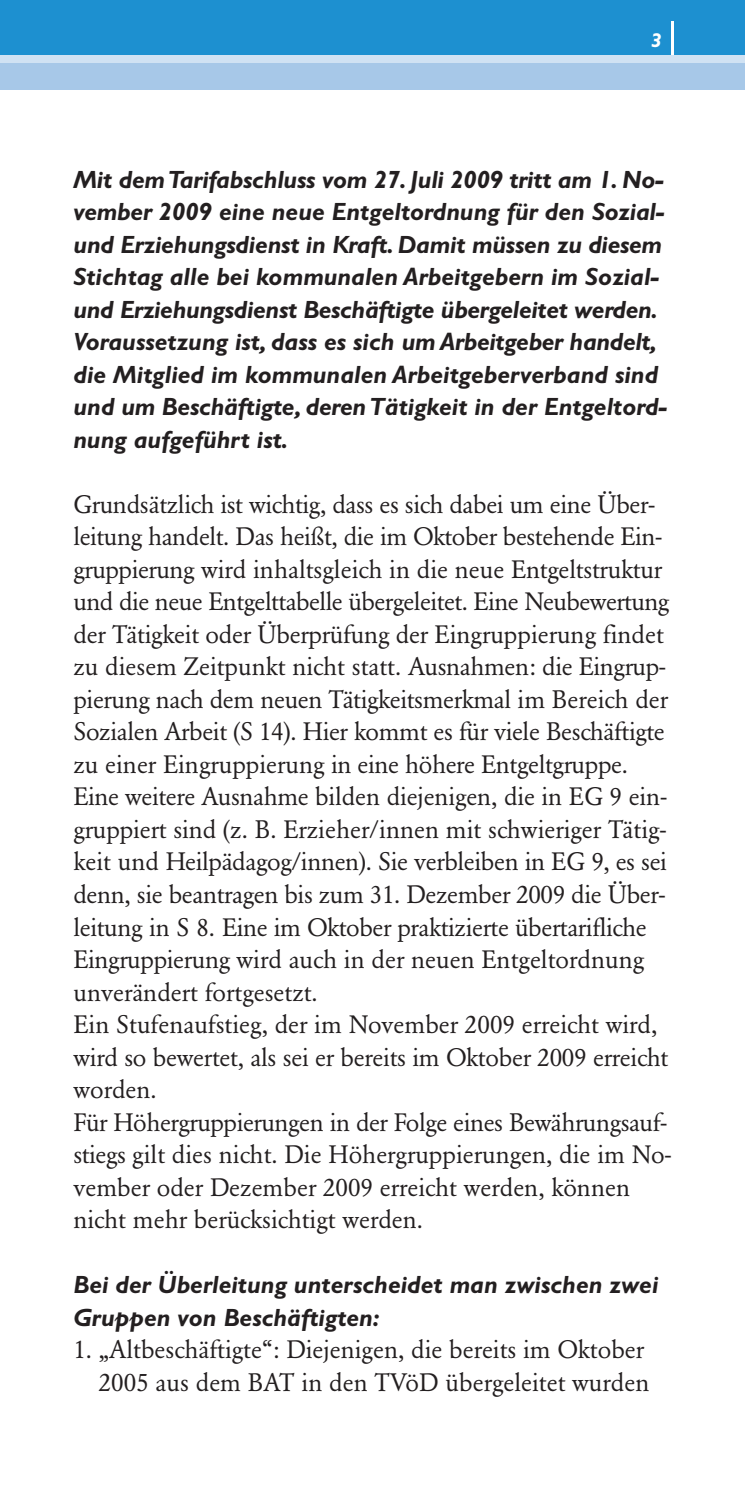
<style>
.page{position:relative;width:745px;height:1489px;background:#fff}
.page>*{position:absolute;margin:0;border:0;box-sizing:border-box;transform-origin:0 0}
.t1{font:25px/32.5px "Garamond BE";letter-spacing:-.01em;color:#231f20}
.t2{font:italic 700 25px/32.5px "Gill Sans";color:#231f20}
.t3{font:italic 700 20px "Gill Sans";color:#fff}
</style>
<div class="page">
<div style="left:0;top:0;width:744px;height:59px;background:#1d90d0"></div>
<hr style="left:671px;top:21px;width:2px;height:72px;background:#fff">
<div style="left:0;top:60px;width:744px;height:30px;background:#a7c8e8"></div>
<div style="left:0;top:55px;width:744px;height:8px;background:#d0e2f3"></div>
<p class="t3" style="left:650px;top:33px;width:12px">3</p>
<p class="t2" style="left:73px;top:165px;width:595px">Mit demTarifabschluss vom 27. Juli 2009 tritt am 1. No&shy;vember 2009 eine neue Entgeltordnung für den Sozial&shy;und Erziehungsdienst in Kraft. Damit müssen zu diesem Stichtag alle bei kommunalen Arbeitgebern im Sozial&shy;und Erziehungsdienst Beschäftigte übergeleitet werden.<br>Voraussetzung ist, dass es sich um Arbeitgeber handelt, die Mitglied im kommunalen Arbeitgeberverband sind und um Beschäftigte, derenTätigkeit in der Entgeltord&shy;nung aufgeführt ist.</p>
<p class="t1" style="left:73px;top:490px;width:599px">Grundsätzlich ist wichtig, dass es sich dabei um eine Über&shy;leitung handelt. Das heißt, die im Oktober bestehende Ein&shy;gruppierung wird inhaltsgleich in die neue Entgeltstruktur und die neue Entgelttabelle übergeleitet. Eine Neubewertung der Tätigkeit oder Überprüfung der Eingruppierung findet zu diesem Zeitpunkt nicht statt. Ausnahmen: die Eingrup&shy;pierung nach dem neuen Tätigkeitsmerkmal im Bereich der Sozialen Arbeit (S 14). Hier kommt es für viele Beschäftigte zu einer Eingruppierung in eine höhere Entgeltgruppe.<br>Eine weitere Ausnahme bilden diejenigen, die in EG 9 ein&shy;gruppiert sind (z. B. Erzieher/innen mit schwieriger Tätig&shy;keit und Heilpädagog/innen). Sie verbleiben in EG 9, es sei denn, sie beantragen bis zum 31. Dezember 2009 die Über&shy;leitung in S 8. Eine im Oktober praktizierte übertarifliche Eingruppierung wird auch in der neuen Entgeltordnung unverändert fortgesetzt.<br>Ein Stufenaufstieg, der im November 2009 erreicht wird, wird so bewertet, als sei er bereits im Oktober 2009 erreicht worden.<br>Für Höhergruppierungen in der Folge eines Bewährungsauf&shy;stiegs gilt dies nicht. Die Höhergruppierungen, die im No&shy;vember oder Dezember 2009 erreicht werden, können nicht mehr berücksichtigt werden.</p>
<p class="t2" style="left:73px;top:1270px;width:586px">Bei der Überleitung unterscheidet man zwischen zwei<br>Gruppen von Beschäftigten:</p>
<p class="t1" style="left:73px;top:1335px;width:577px;text-align:right">1. „Altbeschäftigte“: Diejenigen, die bereits im Oktober<br>2005 aus dem BAT in den TVöD übergeleitet wurden</p>
</div>
